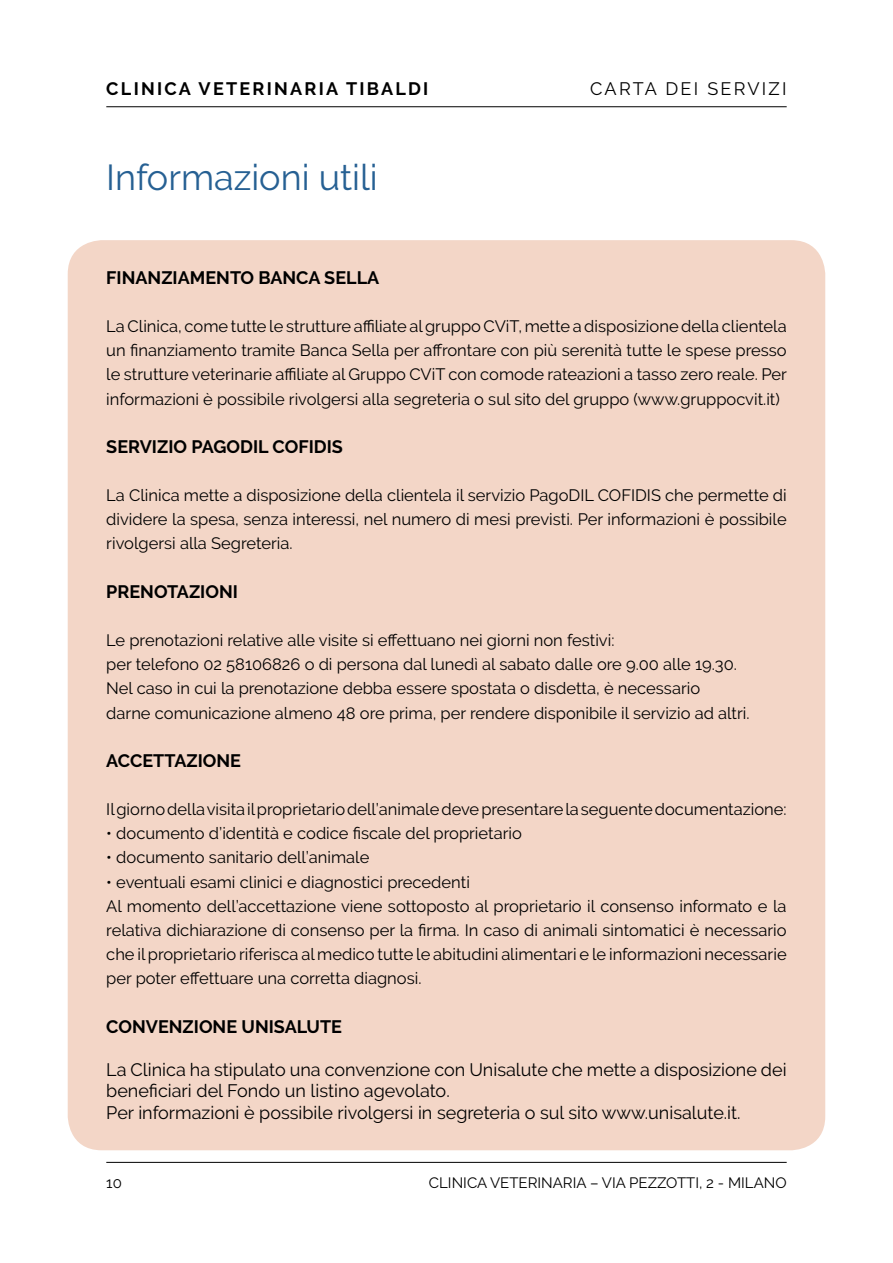
<style>
.page{position:relative;width:893px;height:1263px;background:#fff}
.page>*{position:absolute;margin:0;border:0;box-sizing:border-box;transform-origin:0 0}
.t1{font:36px "Raleway";color:#266093}
.t2{font:18px/21.6px "Raleway";color:#000}
.t3{font:700 18px "Raleway";color:#000}
.t4{font:700 18px "Raleway";letter-spacing:.125em;color:#000}
.t5{font:18px "Raleway";letter-spacing:.125em;color:#000}
.t6{font:16.5px/24.2px "Raleway";color:#000;text-align:justify}
.t7{font:15px "Raleway";color:#000}
</style>
<div class="page">
<hr style="left:106px;top:106px;width:681px;height:1px;background:#000">
<hr style="left:106px;top:1162px;width:681px;height:1px;background:#000">
<div style="left:68px;top:240px;width:757px;height:910px;background:#f3d6c7;border-radius:34px"></div>
<p class="t4" style="left:106px;top:78px;width:324px">CLINICA VETERINARIA TIBALDI</p>
<h1 class="t1" style="left:106px;top:156px;width:273px">Informazioni utili</h1>
<p class="t5" style="left:590px;top:78px;width:198px">CARTA DEI SERVIZI</p>
<p class="t3" style="left:106px;top:267px;width:274px">FINANZIAMENTO BANCA SELLA</p>
<p class="t6" style="left:106px;top:314px;width:682px">La Clinica, come tutte le strutture affiliate al gruppo CViT, mette a disposizione della clientela un finanziamento tramite Banca Sella per affrontare con più serenità tutte le spese presso le strutture veterinarie affiliate al Gruppo CViT con comode rateazioni a tasso zero reale. Per informazioni è possibile rivolgersi alla segreteria o sul sito del gruppo (www.gruppocvit.it)</p>
<p class="t3" style="left:106px;top:436px;width:238px">SERVIZIO PAGODIL COFIDIS</p>
<p class="t6" style="left:106px;top:483px;width:682px">La Clinica mette a disposizione della clientela il servizio PagoDIL COFIDIS che permette di dividere la spesa, senza interessi, nel numero di mesi previsti. Per informazioni è possibile rivolgersi alla Segreteria.</p>
<p class="t3" style="left:106px;top:581px;width:133px">PRENOTAZIONI</p>
<p class="t6" style="left:106px;top:628px;width:645px;text-align:left">Le prenotazioni relative alle visite si effettuano nei giorni non festivi:<br>per telefono 02 58106826 o di persona dal lunedì al sabato dalle ore 9.00 alle 19.30.<br>Nel caso in cui la prenotazione debba essere spostata o disdetta, è necessario<br>darne comunicazione almeno 48 ore prima, per rendere disponibile il servizio ad altri.</p>
<p class="t3" style="left:106px;top:750px;width:136px">ACCETTAZIONE</p>
<p class="t6" style="left:106px;top:797px;width:682px">Il giorno della visita il proprietario dell’animale deve presentare la seguente documentazione:</p>
<p class="t6" style="left:106px;top:821px;width:417px">• documento d’identità e codice fiscale del proprietario</p>
<p class="t6" style="left:106px;top:845px;width:265px">• documento sanitario dell’animale</p>
<p class="t6" style="left:106px;top:870px;width:682px;text-align:left">• eventuali esami clinici e diagnostici precedenti<br>Al momento dell’accettazione viene sottoposto al proprietario il consenso informato e la relativa dichiarazione di consenso per la firma. In caso di animali sintomatici è necessario che il proprietario riferisca al medico tutte le abitudini alimentari e le informazioni necessarie per poter effettuare una corretta diagnosi.</p>
<p class="t3" style="left:106px;top:1016px;width:237px">CONVENZIONE UNISALUTE</p>
<p class="t2" style="left:106px;top:1058px;width:682px">La Clinica ha stipulato una convenzione con Unisalute che mette a disposizione dei beneficiari del Fondo un listino agevolato.<br>Per informazioni è possibile rivolgersi in segreteria o sul sito www.unisalute.it.</p>
<p class="t7" style="left:106px;top:1174px;width:17px">10</p>
<p class="t7" style="left:429px;top:1174px;width:359px">CLINICA VETERINARIA – VIA PEZZOTTI, 2 - MILANO</p>
</div>
